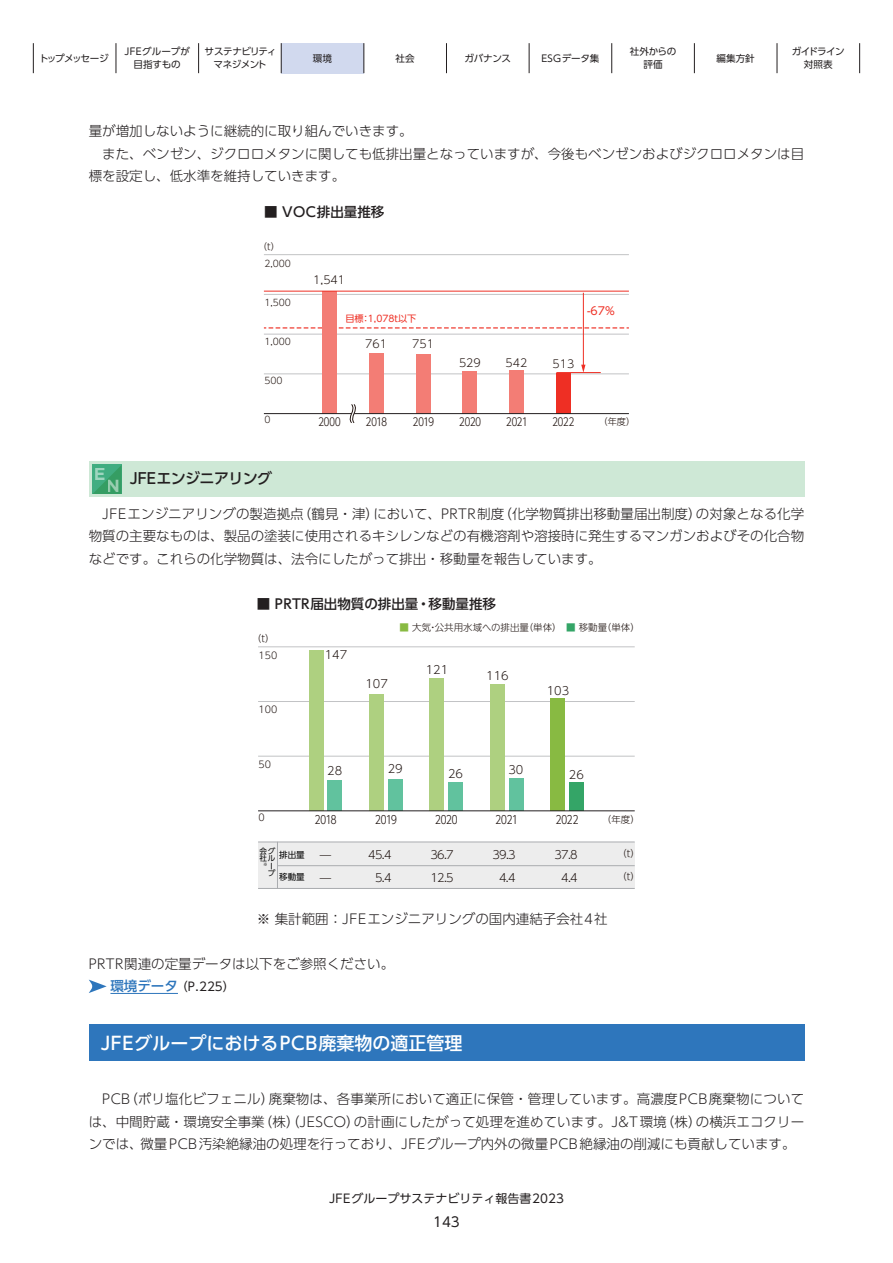
<style>
.page{position:relative;width:893px;height:1263px;background:#fff}
.page>*{position:absolute;margin:0;border:0;box-sizing:border-box;transform-origin:0 0}
.t1{font:500 18px "UD Shin Go Pro";color:#fff}
.t2{font:700 17.4px "Gotham";color:#fff}
.t3{font:500 15px "UD Shin Go Pro";letter-spacing:-.04em;color:#231f20}
.t4{font:300 13.5px/22.5px "UD Shin Go Pro";color:#231f20;text-align:justify}
.t5{font:500 13.5px "UD Shin Go Pro";color:#231f20}
.t6{font:13.5px "UD Shin Go Pro";color:#231f20}
.t7{font:12px "UD Shin Go Pro";color:#231f20}
.t8{font:300 11.4px/23.1px "UD Shin Go NT Pro";color:#211613;text-align:center}
.t9{font:300 11.4px "UD Shin Go C Ofiz Pr 6 N";letter-spacing:-.02em;color:#211613}
.t10{font:300 11.1px "UD Shin Go C Ofiz Pr 6 N";letter-spacing:-.005em;color:#231612}
.t11{font:300 11.1px "UD Shin Go NT Pro";color:#231612}
.t12{font:11.1px "UD Shin Go NT Pro";color:#ee2f24}
.t13{font:9.6px/12.8px "UD Shin Go Pro";letter-spacing:-.06em;color:#231f20;text-align:center}
.t14{font:9.6px/12.8px "UD Shin Go Pro";letter-spacing:-.025em;color:#231f20;text-align:center}
.t15{font:9.6px/12.8px "UD Shin Go Pro";color:#231f20;text-align:center}
.t16{font:9.6px "UD Shin Go Pro";letter-spacing:-.115em;color:#231f20}
.t17{font:9.6px "UD Shin Go Pro";letter-spacing:.015em;color:#231f20}
.t18{font:300 9.45px "UD Shin Go NT Pro";color:#211613}
.t19{font:300 9.15px "UD Shin Go NT Pro";color:#231612}
.t20{font:9.15px "UD Shin Go NT Pro";color:#ee2f24}
.t21{font:8.55px "UD Shin Go Pro";color:#030303}
.t22{font:7.65px "UD Shin Go Pro";color:#030303}
.t23{font:4.35px "UD Shin Go Pro";color:#030303}
.s1{font-family:"Gotham";font-weight:700;font-size:17.4px;color:#fff}
.s2{color:#88ba42}
.s3{color:#34a567}
.s4{font-weight:500;font-size:13.5px;color:#2e76bc}
</style>
<div class="page">
<div style="left:281px;top:43px;width:83px;height:30px;background:#d1d9ee"></div>
<hr style="left:33px;top:43px;width:1px;height:30px;background:#231f20">
<hr style="left:116px;top:43px;width:1px;height:30px;background:#231f20">
<hr style="left:198px;top:43px;width:1px;height:30px;background:#231f20">
<hr style="left:281px;top:43px;width:1px;height:30px;background:#231f20">
<hr style="left:364px;top:43px;width:1px;height:30px;background:#231f20">
<hr style="left:446px;top:43px;width:1px;height:30px;background:#231f20">
<hr style="left:529px;top:43px;width:1px;height:30px;background:#231f20">
<hr style="left:611px;top:43px;width:1px;height:30px;background:#231f20">
<hr style="left:694px;top:43px;width:1px;height:30px;background:#231f20">
<hr style="left:777px;top:43px;width:1px;height:30px;background:#231f20">
<hr style="left:859px;top:43px;width:1px;height:30px;background:#231f20">
<hr style="left:258px;top:646px;width:377px;height:1px;background:#c2c3c5">
<hr style="left:258px;top:701px;width:377px;height:1px;background:#c2c3c5">
<hr style="left:258px;top:756px;width:377px;height:1px;background:#c2c3c5">
<div style="left:258px;top:842px;width:377px;height:47px;background:#ededed"></div>
<hr style="left:258px;top:842px;width:377px;height:1px;background:#aaacaf">
<hr style="left:278px;top:865px;width:357px;height:1px;background:#aaacaf">
<hr style="left:258px;top:888px;width:377px;height:1px;background:#aaacaf">
<hr style="left:277px;top:842px;width:1px;height:47px;background:#aaacaf">
<div style="left:569px;top:782px;width:15px;height:29px;background:#34a567"></div>
<div style="left:550px;top:698px;width:15px;height:113px;background:#88ba42"></div>
<div style="left:328px;top:780px;width:14px;height:31px;background:#61c29e"></div>
<div style="left:309px;top:650px;width:14px;height:161px;background:#aed080"></div>
<div style="left:388px;top:779px;width:14px;height:32px;background:#61c29e"></div>
<div style="left:369px;top:694px;width:15px;height:117px;background:#aed080"></div>
<div style="left:448px;top:782px;width:15px;height:29px;background:#61c29e"></div>
<div style="left:429px;top:678px;width:15px;height:133px;background:#aed080"></div>
<div style="left:509px;top:778px;width:14px;height:33px;background:#61c29e"></div>
<div style="left:490px;top:684px;width:14px;height:127px;background:#aed080"></div>
<hr style="left:258px;top:810px;width:377px;height:1px;background:#231f20">
<div style="left:89px;top:462px;width:715px;height:35px;background:#cee8d6"></div>
<svg style="left:93px;top:465px;width:29px;height:29px"></svg>
<hr style="left:110px;top:993px;width:68px;height:1px;background:#2e76bc">
<svg style="left:89px;top:979px;width:18px;height:14px"></svg>
<div style="left:89px;top:1025px;width:715px;height:36px;background:#2e76bc"></div>
<hr style="left:264px;top:294px;width:365px;height:1px;background:#c2c3c5">
<hr style="left:264px;top:254px;width:365px;height:1px;background:#c2c3c5">
<hr style="left:264px;top:334px;width:365px;height:1px;background:#c2c3c5">
<hr style="left:264px;top:373px;width:365px;height:1px;background:#c2c3c5">
<svg style="left:264px;top:327px;width:365px;height:1px"></svg>
<div style="left:322px;top:291px;width:14px;height:123px;background:#f37d75"></div>
<hr style="left:264px;top:291px;width:365px;height:1px;background:#ee2f24">
<hr style="left:556px;top:372px;width:45px;height:1px;background:#ee2f24">
<hr style="left:583px;top:293px;width:1px;height:73px;background:#ee2f24">
<svg style="left:581px;top:365px;width:4px;height:8px"></svg>
<div style="left:556px;top:373px;width:14px;height:41px;background:#ee2f24"></div>
<div style="left:463px;top:372px;width:14px;height:42px;background:#f37d75"></div>
<div style="left:416px;top:354px;width:14px;height:60px;background:#f37d75"></div>
<div style="left:369px;top:353px;width:14px;height:61px;background:#f37d75"></div>
<div style="left:509px;top:370px;width:14px;height:44px;background:#f37d75"></div>
<hr style="left:264px;top:413px;width:365px;height:1px;background:#231f20">
<svg style="left:346px;top:404px;width:13px;height:19px"></svg>
<p class="t16" style="left:39px;top:50px;width:71px">トップメッセージ</p>
<p class="t15" style="left:125px;top:45px;width:67px">JFEグループが目指すもの</p>
<p class="t13" style="left:205px;top:45px;width:73px">サステナビリティマネジメント</p>
<p class="t14" style="left:313px;top:51px;width:21px">環境</p>
<p class="t14" style="left:396px;top:51px;width:21px">社会</p>
<p class="t14" style="left:464px;top:51px;width:48px">ガバナンス</p>
<p class="t17" style="left:541px;top:50px;width:60px">ESGデータ集</p>
<p class="t14" style="left:630px;top:45px;width:48px">社外からの評価</p>
<p class="t14" style="left:716px;top:51px;width:40px">編集方針</p>
<p class="t13" style="left:792px;top:45px;width:55px">ガイドライン対照表</p>
<p class="t4" style="left:89px;top:120px;width:326px">量が増加しないように継続的に取り組んでいきます。</p>
<p class="t4" style="left:102px;top:142px;width:704px">また、ベンゼン、ジクロロメタンに関しても低排出量となっていますが、今後もベンゼンおよびジクロロメタンは目</p>
<p class="t4" style="left:89px;top:165px;width:258px">標を設定し、低水準を維持していきます。</p>
<p class="t5" style="left:264px;top:201px;width:122px">■ VOC排出量推移</p>
<p class="t19" style="left:258px;top:239px;width:24px">（t）</p>
<p class="t19" style="left:264px;top:256px;width:28px">2,000</p>
<p class="t19" style="left:264px;top:295px;width:28px">1,500</p>
<p class="t19" style="left:264px;top:334px;width:28px">1,000</p>
<p class="t19" style="left:264px;top:373px;width:20px">500</p>
<p class="t11" style="left:313px;top:271px;width:33px">1,541</p>
<p class="t20" style="left:345px;top:311px;width:72px">目標：1,078t以下</p>
<p class="t11" style="left:365px;top:335px;width:23px">761</p>
<p class="t11" style="left:412px;top:335px;width:23px">751</p>
<p class="t11" style="left:459px;top:353px;width:23px">529</p>
<p class="t11" style="left:552px;top:355px;width:23px">513</p>
<p class="t11" style="left:505px;top:353px;width:23px">542</p>
<p class="t19" style="left:264px;top:412px;width:8px">0</p>
<p class="t10" style="left:506px;top:413px;width:23px">2021</p>
<p class="t10" style="left:318px;top:413px;width:24px">2000</p>
<p class="t10" style="left:552px;top:413px;width:23px">2022</p>
<p class="t10" style="left:366px;top:413px;width:22px">2018</p>
<p class="t10" style="left:413px;top:413px;width:22px">2019</p>
<p class="t10" style="left:459px;top:413px;width:23px">2020</p>
<p class="t12" style="left:587px;top:302px;width:29px">-67%</p>
<p class="t19" style="left:599px;top:414px;width:38px">（年度）</p>
<p class="t2" style="left:94px;top:464px;width:13px">E</p>
<p class="t3" style="left:107px;top:466px;width:167px"><span class="s1">N</span> JFEエンジニアリング</p>
<p class="t4" style="left:89px;top:502px;width:717px;text-indent:14px">JFEエンジニアリングの製造拠点（鶴見・津）において、PRTR制度（化学物質排出移動量届出制度）の対象となる化学物質の主要なものは、製品の塗装に使用されるキシレンなどの有機溶剤や溶接時に発生するマンガンおよびその化合物などです。これらの化学物質は、法令にしたがって排出・移動量を報告しています。</p>
<p class="t5" style="left:257px;top:593px;width:241px">■ PRTR届出物質の排出量・移動量推移</p>
<p class="t18" style="left:252px;top:631px;width:24px">（t）</p>
<p class="t18" style="left:259px;top:648px;width:20px">150</p>
<p class="t18" style="left:259px;top:702px;width:20px">100</p>
<p class="t18" style="left:259px;top:757px;width:14px">50</p>
<p class="t8" style="left:325px;top:643px;width:24px">147</p>
<p class="t18" style="left:400px;top:620px;width:242px"><span class="s2">■</span> 大気・公共用水域への排出量（単体） <span class="s3">■</span> 移動量（単体）</p>
<p class="t8" style="left:365px;top:671px;width:24px">107</p>
<p class="t8" style="left:426px;top:658px;width:24px">121</p>
<p class="t8" style="left:486px;top:664px;width:24px">116</p>
<p class="t8" style="left:547px;top:679px;width:24px">103</p>
<p class="t8" style="left:388px;top:757px;width:17px">29</p>
<p class="t8" style="left:508px;top:758px;width:17px">30</p>
<p class="t8" style="left:327px;top:759px;width:17px">28</p>
<p class="t8" style="left:569px;top:762px;width:17px">26</p>
<p class="t8" style="left:448px;top:761px;width:17px">26</p>
<p class="t18" style="left:259px;top:809px;width:8px">0</p>
<p class="t9" style="left:496px;top:810px;width:24px">2021</p>
<p class="t9" style="left:315px;top:810px;width:23px">2018</p>
<p class="t9" style="left:375px;top:810px;width:23px">2019</p>
<p class="t9" style="left:435px;top:810px;width:24px">2020</p>
<p class="t9" style="left:556px;top:810px;width:24px">2022</p>
<p class="t18" style="left:602px;top:812px;width:39px">（年度）</p>
<p class="t22" style="left:259px;top:844px;width:18px">会グ</p>
<p class="t22" style="left:259px;top:852px;width:17px">社ル</p>
<p class="t22" style="left:268px;top:860px;width:6px">ー</p>
<p class="t22" style="left:268px;top:867px;width:9px">プ</p>
<p class="t21" style="left:279px;top:847px;width:27px">排出量</p>
<p class="t21" style="left:279px;top:870px;width:27px">移動量</p>
<p class="t23" style="left:269px;top:862px;width:6px;rotate:90deg">※</p>
<p class="t8" style="left:430px;top:842px;width:25px;text-align:left">36.7<br>12.5</p>
<p class="t8" style="left:320px;top:842px;width:13px">̶</p>
<p class="t8" style="left:368px;top:842px;width:25px">45.4</p>
<p class="t8" style="left:554px;top:842px;width:25px">37.8</p>
<p class="t8" style="left:320px;top:865px;width:13px">̶</p>
<p class="t8" style="left:375px;top:865px;width:18px">5.4</p>
<p class="t8" style="left:492px;top:842px;width:25px">39.3<br>4.4</p>
<p class="t8" style="left:561px;top:865px;width:18px">4.4</p>
<p class="t18" style="left:617px;top:846px;width:24px">（t）</p>
<p class="t18" style="left:617px;top:869px;width:24px">（t）</p>
<p class="t4" style="left:257px;top:907px;width:352px">※ 集計範囲：JFEエンジニアリングの国内連結子会社4社</p>
<p class="t4" style="left:89px;top:952px;width:307px">PRTR関連の定量データは以下をご参照ください。</p>
<p class="t7" style="left:110px;top:977px;width:126px"><span class="s4">環境データ</span> （P.225）</p>
<h1 class="t1" style="left:101px;top:1028px;width:363px">JFEグループにおけるPCB廃棄物の適正管理</h1>
<p class="t4" style="left:89px;top:1087px;width:717px;text-indent:14px">PCB（ポリ塩化ビフェニル）廃棄物は、各事業所において適正に保管・管理しています。高濃度PCB廃棄物については、中間貯蔵・環境安全事業（株）（JESCO）の計画にしたがって処理を進めています。J&amp;T環境（株）の横浜エコクリーンでは、微量PCB汚染絶縁油の処理を行っており、JFEグループ内外の微量PCB絶縁油の削減にも貢献しています。</p>
<p class="t7" style="left:329px;top:1188px;width:236px">JFEグループサステナビリティ報告書2023</p>
<p class="t6" style="left:433px;top:1211px;width:28px">143</p>
</div>
